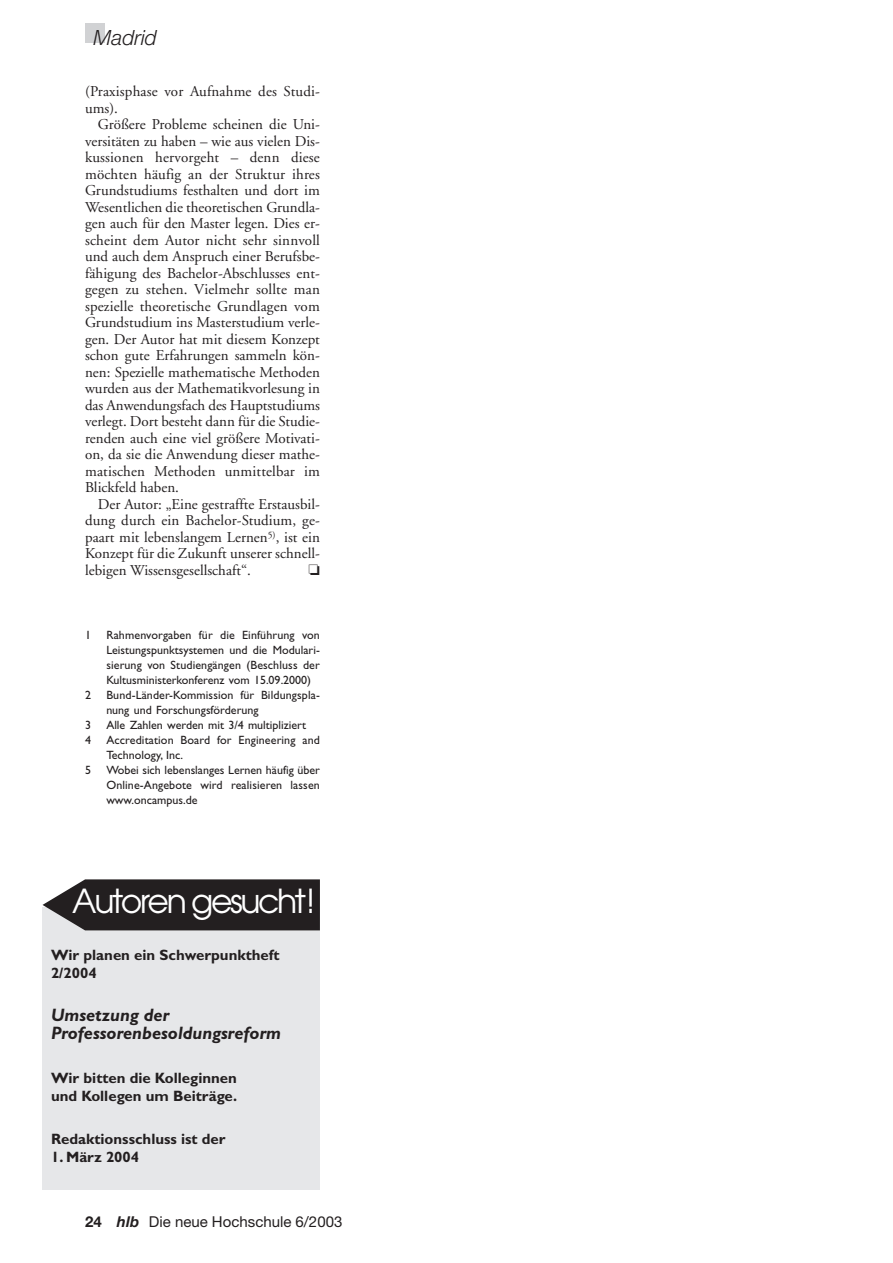
<style>
.page{position:relative;width:893px;height:1263px;background:#fff}
.page>*{position:absolute;margin:0;border:0;box-sizing:border-box;transform-origin:0 0}
.t1{font:33px "Avant Garde";letter-spacing:-.07em;color:#fff}
.t2{font:italic 300 21px "Helvetica Neue";color:#231f20}
.t3{font:italic 700 18px/18px "Gill Sans";color:#231f20}
.t4{font:15px/16.5px "Adobe Garamond";color:#231f20;text-align:justify}
.t5{font:700 15px/18px "Gill Sans";color:#231f20}
.t6{font:15px "Helvetica Neue";color:#231f20}
.t7{font:12px/15px "Gill Sans";color:#231f20;text-align:justify}
.s1{font-weight:700}
.s2{font-weight:700;font-style:italic}
</style>
<div class="page">
<div style="left:85px;top:23px;width:19px;height:20px;background:#d1d2d4"></div>
<div style="left:43px;top:907px;width:277px;height:282px;background:#e6e7e9"></div>
<svg style="left:43px;top:879px;width:277px;height:51px;background:#343031"></svg>
<h2 class="t2" style="left:94px;top:30px;width:65px">Madrid</h2>
<p class="t4" style="left:85px;top:84px;width:236px">(Praxisphase vor Aufnahme des Studi&shy;ums).</p>
<p class="t4" style="left:85px;top:117px;width:236px;text-indent:13px">Größere Probleme scheinen die Uni&shy;versitäten zu haben – wie aus vielen Dis&shy;kussionen hervorgeht – denn diese möchten häufig an der Struktur ihres Grundstudiums festhalten und dort im Wesentlichen die theoretischen Grundla&shy;gen auch für den Master legen. Dies er&shy;scheint dem Autor nicht sehr sinnvoll und auch dem Anspruch einer Berufsbe&shy;fähigung des Bachelor-Abschlusses ent&shy;gegen zu stehen. Vielmehr sollte man spezielle theoretische Grundlagen vom Grundstudium ins Masterstudium verle&shy;gen. Der Autor hat mit diesem Konzept schon gute Erfahrungen sammeln kön&shy;nen: Spezielle mathematische Methoden wurden aus der Mathematikvorlesung in das Anwendungsfach des Hauptstudiums verlegt. Dort besteht dann für die Studie&shy;renden auch eine viel größere Motivati&shy;on, da sie die Anwendung dieser mathe&shy;matischen Methoden unmittelbar im Blickfeld haben.</p>
<p class="t4" style="left:85px;top:497px;width:236px;text-indent:13px">Der Autor: „Eine gestraffte Erstausbil&shy;dung durch ein Bachelor-Studium, ge&shy;paart mit lebenslangem Lernen<sup>5)</sup>, ist ein Konzept für die Zukunft unserer schnell&shy;lebigen Wissensgesellschaft“.</p>
<p class="t7" style="left:85px;top:629px;width:7px">1</p>
<p class="t7" style="left:106px;top:629px;width:215px">Rahmenvorgaben für die Einführung von Leistungspunktsystemen und die Modulari&shy;sierung von Studiengängen (Beschluss der Kultusministerkonferenz vom 15.09.2000)</p>
<p class="t7" style="left:85px;top:689px;width:7px">2</p>
<p class="t7" style="left:106px;top:689px;width:215px">Bund-Länder-Kommission für Bildungspla&shy;nung und Forschungsförderung</p>
<p class="t7" style="left:85px;top:719px;width:7px">3</p>
<p class="t7" style="left:106px;top:719px;width:201px">Alle Zahlen werden mit 3/4 multipliziert</p>
<p class="t7" style="left:85px;top:734px;width:7px">4</p>
<p class="t7" style="left:106px;top:734px;width:215px">Accreditation Board for Engineering and<br>Technology, Inc.</p>
<p class="t7" style="left:85px;top:764px;width:7px">5</p>
<p class="t7" style="left:106px;top:764px;width:215px">Wobei sich lebenslanges Lernen häufig über Online-Angebote wird realisieren lassen www.oncampus.de</p>
<h1 class="t1" style="left:72px;top:888px;width:245px">Autoren gesucht!</h1>
<p class="t5" style="left:51px;top:947px;width:230px">Wir planen ein Schwerpunktheft<br>2/2004</p>
<p class="t3" style="left:51px;top:1008px;width:231px">Umsetzung der<br>Professorenbesoldungsreform</p>
<p class="t5" style="left:51px;top:1070px;width:188px">Wir bitten die Kolleginnen und Kollegen um Beiträge.</p>
<p class="t5" style="left:51px;top:1132px;width:176px">Redaktionsschluss ist der</p>
<p class="t5" style="left:51px;top:1150px;width:90px">1. März 2004</p>
<p class="t6" style="left:85px;top:1216px;width:259px"><span class="s1">24</span> <span class="s2">hlb</span> Die neue Hochschule 6/2003</p>
</div>
